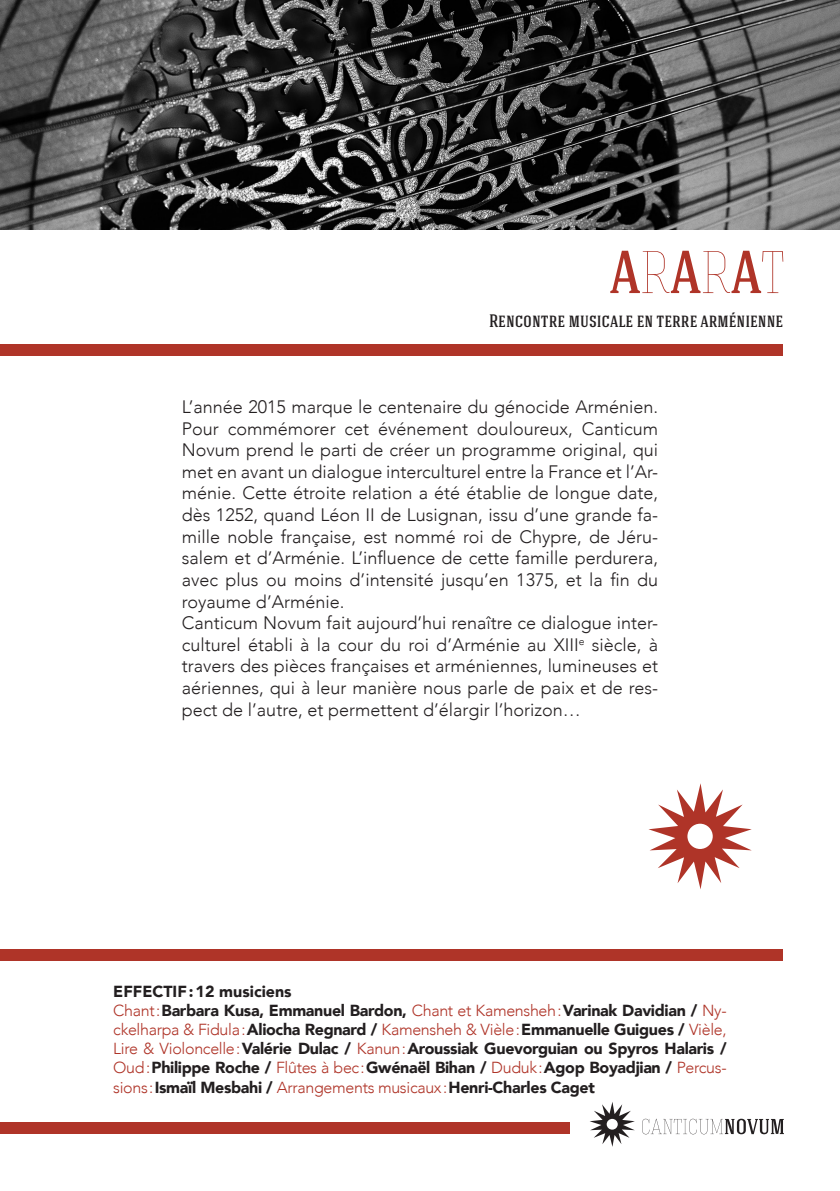
<style>
.page{position:relative;width:840px;height:1191px;background:#fff}
.page>*{position:absolute;margin:0;border:0;box-sizing:border-box;transform-origin:0 0}
.t1{font:500 60px "Hagin Caps";color:#af3428}
.t2{font:300 18px/21.6px "Avenir";color:#231f20;text-align:justify}
.t3{font:500 18px "Hagin Caps";color:#231f20}
.t4{font:900 16px/19.2px "Avenir";letter-spacing:-.02em;color:#231f20;text-align:justify}
.t5{font:900 16px "Avenir";color:#231f20}
.s1{font-weight:100}
.s2{font-weight:300;color:#af3428}
</style>
<div class="page">
<img style="left:0;top:0;width:839px;height:229px">
<div style="left:0;top:344px;width:781px;height:12px;background:#af3428"></div>
<div style="left:0;top:949px;width:781px;height:12px;background:#af3428"></div>
<div style="left:0;top:1122px;width:569px;height:12px;background:#af3428"></div>
<svg style="left:590px;top:1102px;width:44px;height:44px"></svg>
<svg style="left:642px;top:1118px;width:141px;height:16px"></svg>
<svg style="left:648px;top:783px;width:103px;height:106px"></svg>
<p class="t1" style="left:609px;top:234px;width:176px">A<span class="s1">R</span>A<span class="s1">R</span>A<span class="s1">T</span></p>
<p class="t3" style="left:489px;top:309px;width:295px">Rencontre musicale en terre arménienne</p>
<p class="t2" style="left:182px;top:396px;width:477px">L’année 2015 marque le centenaire du génocide Arménien.<br>Pour commémorer cet événement douloureux, Canticum Novum prend le parti de créer un programme original, qui met en avant un dialogue interculturel entre la France et l’Ar&shy;ménie. Cette étroite relation a été établie de longue date, dès 1252, quand Léon II de Lusignan, issu d’une grande fa&shy;mille noble française, est nommé roi de Chypre, de Jéru&shy;salem et d’Arménie. L’influence de cette famille perdurera, avec plus ou moins d’intensité jusqu’en 1375, et la fin du royaume d’Arménie.</p>
<p class="t2" style="left:182px;top:612px;width:477px">Canticum Novum fait aujourd’hui renaître ce dialogue inter&shy;culturel établi à la cour du roi d’Arménie au XIII<sup>e</sup> siècle, à travers des pièces françaises et arméniennes, lumineuses et aériennes, qui à leur manière nous parle de paix et de res&shy;pect de l’autre, et permettent d’élargir l’horizon…</p>
<p class="t5" style="left:113px;top:977px;width:180px">EFFECTIF:12 musiciens</p>
<p class="t4" style="left:113px;top:1000px;width:614px"><span class="s2">Chant:</span>Barbara Kusa, Emmanuel Bardon, <span class="s2">Chant et Kamensheh:</span>Varinak Davidian / <span class="s2">Ny&shy;ckelharpa &amp; Fidula:</span>Aliocha Regnard / <span class="s2">Kamensheh &amp; Vièle:</span>Emmanuelle Guigues / <span class="s2">Vièle, Lire &amp; Violoncelle:</span>Valérie Dulac / <span class="s2">Kanun:</span>Aroussiak Guevorguian ou Spyros Halaris / <span class="s2">Oud:</span>Philippe Roche / <span class="s2">Flûtes à bec:</span>Gwénaël Bihan / <span class="s2">Duduk:</span>Agop Boyadjian / <span class="s2">Percus&shy;sions:</span>Ismaïl Mesbahi / <span class="s2">Arrangements musicaux:</span>Henri-Charles Caget</p>
</div>
